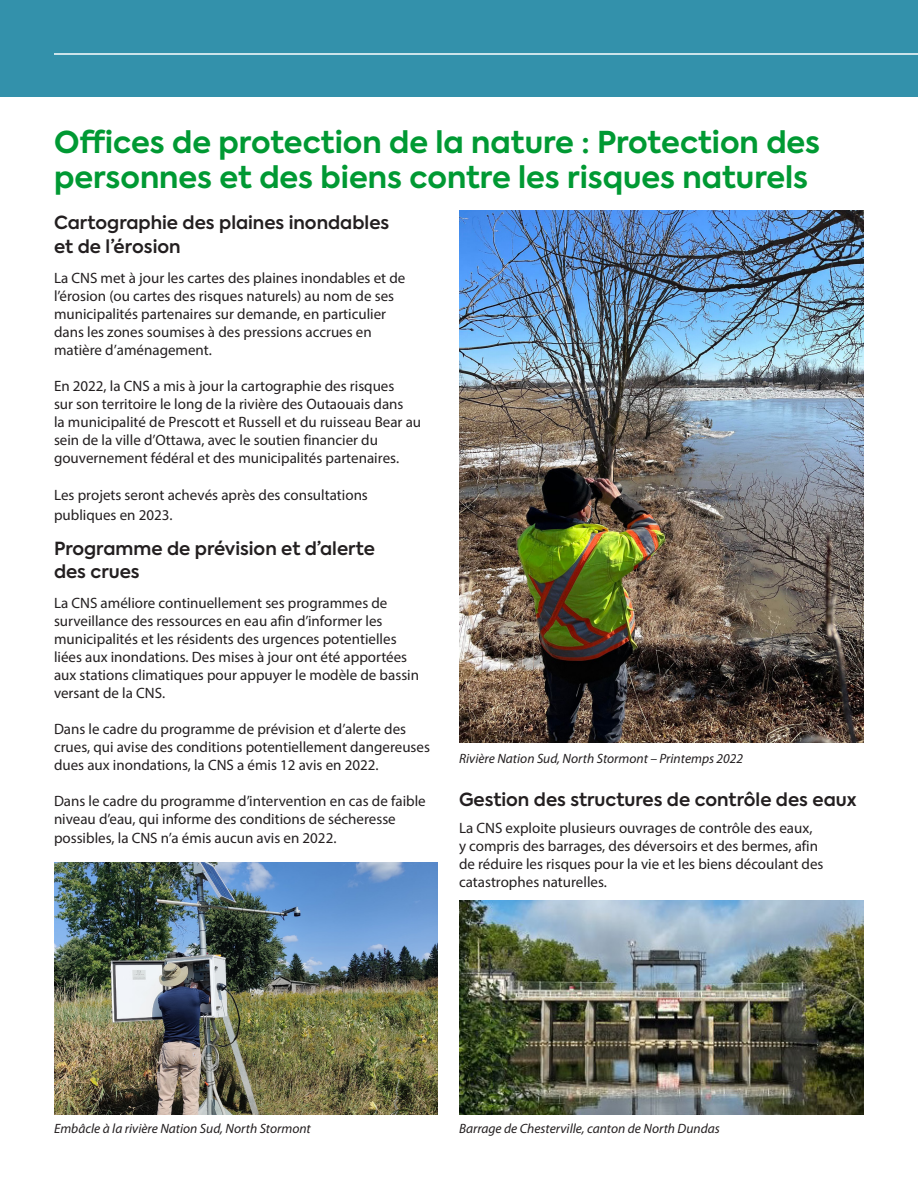
<style>
.page{position:relative;width:918px;height:1188px;background:#fff}
.page>*{position:absolute;margin:0;border:0;box-sizing:border-box;transform-origin:0 0}
.Header_Green{font:700 30px/34.5px "Axiforma";color:#093}
.Body_10_12{font:600 18px/24px "Axiforma";color:#231f20}
.SubHeader_11_13{font:600 18px "Axiforma";color:#231f20}
.Body_10_12-2{font:15px/18px "Myriad Pro";color:#231f20}
.Caption{font:italic 13.5px "Myriad Pro";color:#231f20}
</style>
<div class="page">
<div style="left:0;top:0;width:918px;height:96px;background:#3391ab"></div>
<hr style="left:54px;top:53px;width:864px;height:2px;background:#fff">
<img style="left:459px;top:901px;width:405px;height:214px">
<img style="left:54px;top:862px;width:384px;height:253px">
<img style="left:460px;top:211px;width:403px;height:531px">
<p class="Header_Green" style="left:54px;top:125px;width:768px">Offices de protection de la nature : Protection des personnes et des biens contre les risques naturels</p>
<p class="Body_10_12" style="left:54px;top:210px;width:337px">Cartographie des plaines inondables et de l’érosion</p>
<p class="Body_10_12-2" style="left:54px;top:268px;width:353px">La CNS met à jour les cartes des plaines inondables et de l’érosion (ou cartes des risques naturels) au nom de ses municipalités partenaires sur demande, en particulier dans les zones soumises à des pressions accrues en matière d’aménagement.</p>
<p class="Body_10_12-2" style="left:54px;top:376px;width:369px">En 2022, la CNS a mis à jour la cartographie des risques<br>sur son territoire le long de la rivière des Outaouais dans<br>la municipalité de Prescott et Russell et du ruisseau Bear au sein de la ville d’Ottawa, avec le soutien financier du gouvernement fédéral et des municipalités partenaires.</p>
<p class="Body_10_12-2" style="left:54px;top:485px;width:315px;line-height:19.5px">Les projets seront achevés après des consultations publiques en 2023.</p>
<p class="Body_10_12" style="left:54px;top:538px;width:323px;line-height:22.5px">Programme de prévision et d’alerte des crues</p>
<p class="Body_10_12-2" style="left:54px;top:593px;width:367px">La CNS améliore continuellement ses programmes de surveillance des ressources en eau afin d’informer les municipalités et les résidents des urgences potentielles liées aux inondations. Des mises à jour ont été apportées aux stations climatiques pour appuyer le modèle de bassin versant de la CNS.</p>
<p class="Body_10_12-2" style="left:54px;top:719px;width:378px">Dans le cadre du programme de prévision et d’alerte des crues, qui avise des conditions potentiellement dangereuses dues aux inondations, la CNS a émis 12 avis en 2022.</p>
<p class="Body_10_12-2" style="left:54px;top:791px;width:373px;line-height:18.8px">Dans le cadre du programme d’intervention en cas de faible niveau d’eau, qui informe des conditions de sécheresse possibles, la CNS n’a émis aucun avis en 2022.</p>
<p class="SubHeader_11_13" style="left:459px;top:787px;width:399px">Gestion des structures de contrôle des eaux</p>
<p class="Caption" style="left:459px;top:750px;width:286px">Rivière Nation Sud, North Stormont – Printemps 2022</p>
<p class="Body_10_12-2" style="left:459px;top:818px;width:366px">La CNS exploite plusieurs ouvrages de contrôle des eaux,<br>y compris des barrages, des déversoirs et des bermes, afin de réduire les risques pour la vie et les biens découlant des catastrophes naturelles.</p>
<p class="Caption" style="left:54px;top:1120px;width:258px">Embâcle à la rivière Nation Sud, North Stormont</p>
<p class="Caption" style="left:459px;top:1120px;width:262px">Barrage de Chesterville, canton de North Dundas</p>
</div>
